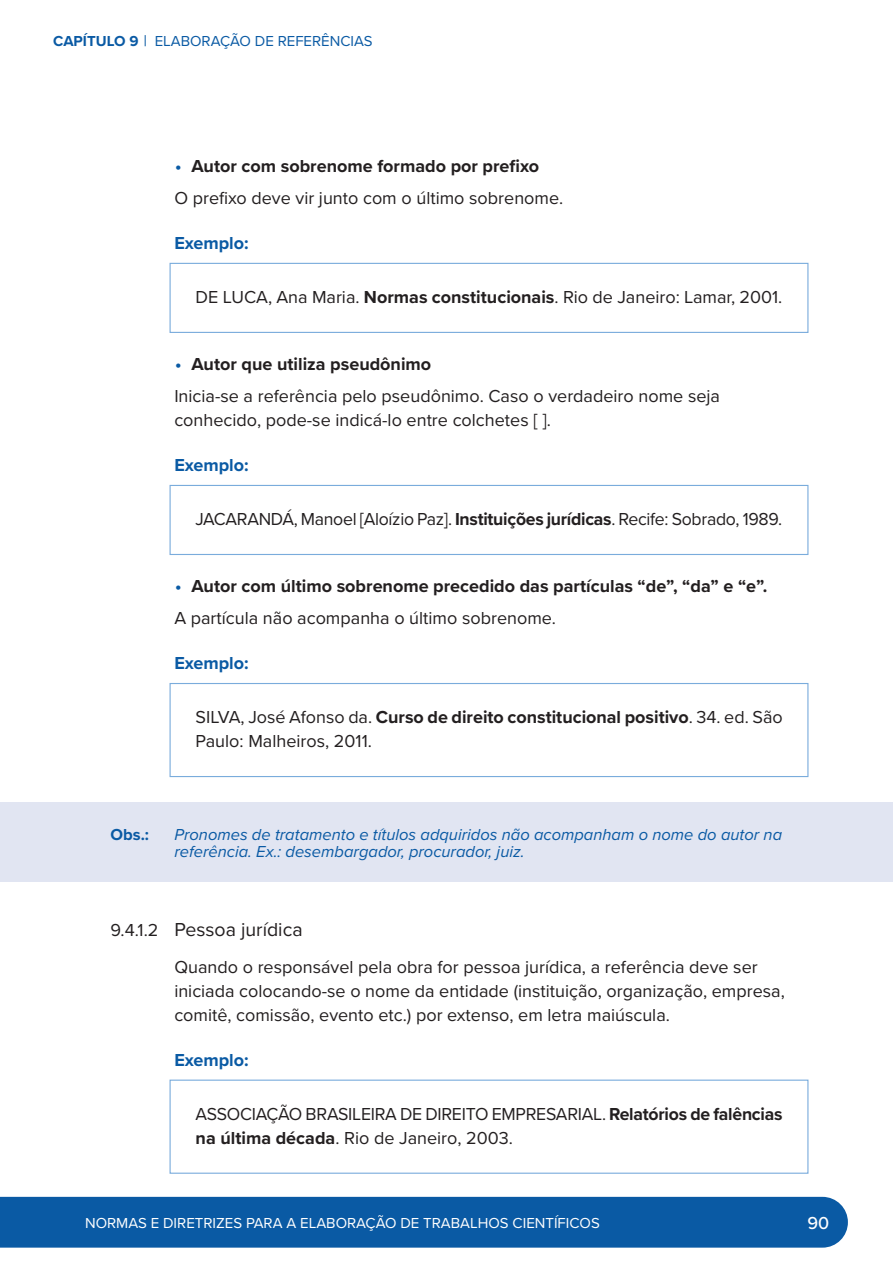
<style>
.page{position:relative;width:893px;height:1263px;background:#fff}
.page>*{position:absolute;margin:0;border:0;box-sizing:border-box;transform-origin:0 0}
.t1{font:19.5px "Proxima Nova";color:#231f20}
.t2{font:18px/24px "Proxima Nova";color:#231f20}
.t3{font:700 18px/32.5px "Proxima Nova";color:#231f20}
.t4{font:700 18px "Proxima Nova";color:#0a5aa4}
.t5{font:500 18px "Proxima Nova";color:#fff}
.t6{font:italic 16.5px/16.5px "Proxima Nova";color:#0a5aa4}
.t7{font:700 16.5px "Proxima Nova";color:#0a5aa4}
.t8{font:15px "Proxima Nova";color:#fff}
.t9{font:15px "Proxima Nova";color:#0a5aa4}
.s1{font-weight:700}
.s2{font-weight:700;color:#0a5aa4}
.s3{color:#0a5aa4}
.s4{font-weight:400}
.s5{font-size:18px}
</style>
<div class="page">
<div style="left:0;top:1197px;width:848px;height:50px;background:#0a5aa4"></div>
<div style="left:170px;top:263px;width:638px;height:70px;border:1px solid #7aacdc"></div>
<div style="left:170px;top:485px;width:638px;height:70px;border:1px solid #7aacdc"></div>
<div style="left:170px;top:683px;width:638px;height:94px;border:1px solid #7aacdc"></div>
<div style="left:0;top:802px;width:893px;height:79px;background:#e1e5f2"></div>
<div style="left:170px;top:1079px;width:638px;height:95px;border:1px solid #7aacdc"></div>
<p class="t9" style="left:53px;top:30px;width:321px"><span class="s1">CAPÍTULO 9</span> ELABORAÇÃO DE REFERÊNCIAS</p>
<p class="t2" style="left:174px;top:148px;width:390px;line-height:32.5px"><span class="s2">•</span> <span class="s1">Autor com sobrenome formado por prefixo<br></span>O prefixo deve vir junto com o último sobrenome.</p>
<p class="t4" style="left:174px;top:230px;width:76px">Exemplo:</p>
<p class="t2" style="left:196px;top:284px;width:588px">DE LUCA, Ana Maria. <span class="s1">Normas constitucionais</span>. Rio de Janeiro: Lamar, 2001.</p>
<p class="t2" style="left:174px;top:347px;width:547px;line-height:32.5px"><span class="s2">•</span> <span class="s1">Autor que utiliza pseudônimo<br></span>Inicia-se a referência pelo pseudônimo. Caso o verdadeiro nome seja</p>
<p class="t2" style="left:174px;top:407px;width:378px">conhecido, pode-se indicá-lo entre colchetes [ ].</p>
<p class="t4" style="left:174px;top:452px;width:76px">Exemplo:</p>
<p class="t2" style="left:196px;top:506px;width:588px">JACARANDÁ, Manoel [Aloízio Paz]. <span class="s1">Instituições jurídicas</span>. Recife: Sobrado, 1989.</p>
<p class="t3" style="left:174px;top:569px;width:595px"><span class="s3">•</span> Autor com último sobrenome precedido das partículas “de”, “da” e “e”.<br><span class="s4">A partícula não acompanha o último sobrenome.</span></p>
<p class="t4" style="left:174px;top:650px;width:76px">Exemplo:</p>
<p class="t2" style="left:196px;top:704px;width:589px">SILVA, José Afonso da. <span class="s1">Curso de direito constitucional positivo</span>. 34. ed. São<br>Paulo: Malheiros, 2011.</p>
<p class="t7" style="left:111px;top:822px;width:40px">Obs.:</p>
<p class="t6" style="left:174px;top:826px;width:609px">Pronomes de tratamento e títulos adquiridos não acompanham o nome do autor na referência. Ex.: desembargador, procurador, juiz.</p>
<p class="t1" style="left:111px;top:915px;width:194px"><span class="s5">9.4.1.2</span> Pessoa jurídica</p>
<p class="t2" style="left:174px;top:954px;width:612px">Quando o responsável pela obra for pessoa jurídica, a referência deve ser iniciada colocando-se o nome da entidade (instituição, organização, empresa, comitê, comissão, evento etc.) por extenso, em letra maiúscula.</p>
<p class="t4" style="left:174px;top:1047px;width:76px">Exemplo:</p>
<p class="t2" style="left:196px;top:1101px;width:588px">ASSOCIAÇÃO BRASILEIRA DE DIREITO EMPRESARIAL. <span class="s1">Relatórios de falências na última década</span>. Rio de Janeiro, 2003.</p>
<p class="t8" style="left:85px;top:1212px;width:516px">NORMAS E DIRETRIZES PARA A ELABORAÇÃO DE TRABALHOS CIENTÍFICOS</p>
<p class="t5" style="left:808px;top:1210px;width:23px">90</p>
</div>
